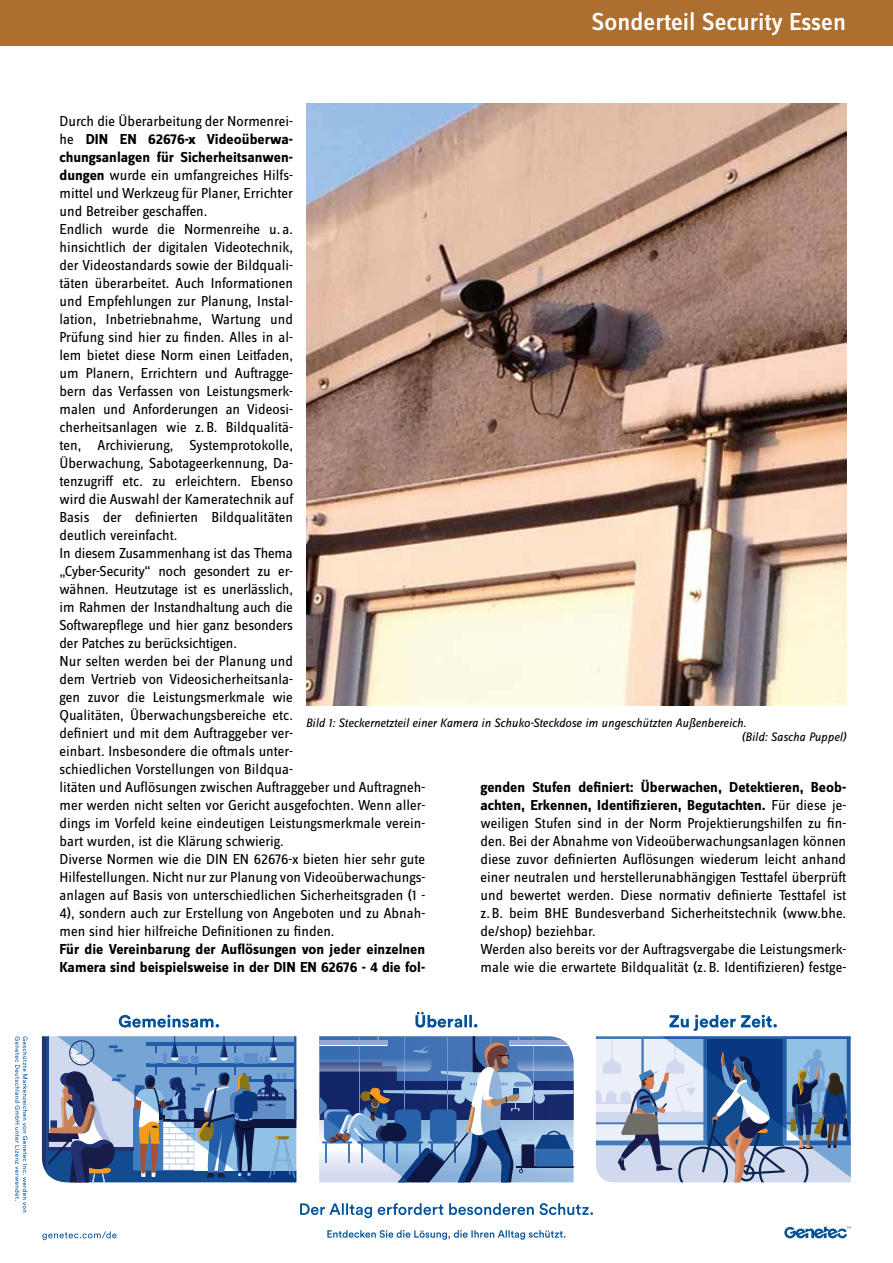
<style>
.page{position:relative;width:893px;height:1263px;background:#fff}
.page>*{position:absolute;margin:0;border:0;box-sizing:border-box;transform-origin:0 0}
.t1{font:500 25.5px "Zine Sans Display OT";color:#fff}
.t2{font:15px/18px "Zine Sans Display OT";color:#000}
.t3{font:700 15px/18px "Zine Sans Display OT";color:#000}
.t4{font:italic 12.75px/14.2px "Zine Sans Display OT";color:#000}
.s1{font-weight:700}
</style>
<div class="page">
<div style="left:0;top:0;width:893px;height:45px;background:#ac6f30"></div>
<svg style="left:327px;top:1230px;width:239px;height:10px"></svg>
<svg style="left:119px;top:1015px;width:100px;height:12px"></svg>
<svg style="left:415px;top:1012px;width:62px;height:16px"></svg>
<svg style="left:596px;top:1015px;width:255px;height:167px;background:#93a7c3"></svg>
<svg style="left:300px;top:1203px;width:293px;height:15px"></svg>
<svg style="left:15px;top:1036px;width:12px;height:176px"></svg>
<svg style="left:42px;top:1231px;width:75px;height:9px"></svg>
<svg style="left:784px;top:1226px;width:67px;height:12px"></svg>
<hr style="left:42px;top:1036px;width:4px;height:146px;background:#213173">
<svg style="left:45px;top:1036px;width:252px;height:146px;background:#6d88af"></svg>
<svg style="left:319px;top:1036px;width:255px;height:146px;background:#617ead"></svg>
<img style="left:306px;top:103px;width:540px;height:602px">
<h1 class="t1" style="left:592px;top:7px;width:256px">Sonderteil Security Essen</h1>
<p class="t2" style="left:60px;top:112px;width:367px">Durch die Überarbeitung der Normenrei-<br>he <span class="s1">DIN EN 62676-x Videoüberwa-<br>chungsanlagen für Sicherheitsanwen-<br>dungen</span> wurde ein umfangreiches Hilfs-<br>mittel und Werkzeug für Planer, Errichter<br>und Betreiber geschaffen.<br>Endlich wurde die Normenreihe u. a.<br>hinsichtlich der digitalen Videotechnik,<br>der Videostandards sowie der Bildquali-<br>täten überarbeitet. Auch Informationen<br>und Empfehlungen zur Planung, Instal-<br>lation, Inbetriebnahme, Wartung und<br>Prüfung sind hier zu finden. Alles in al-<br>lem bietet diese Norm einen Leitfaden,<br>um Planern, Errichtern und Auftragge-<br>bern das Verfassen von Leistungsmerk-<br>malen und Anforderungen an Videosi-<br>cherheitsanlagen wie z.B. Bildqualitä-<br>ten, Archivierung, Systemprotokolle,<br>Überwachung, Sabotageerkennung, Da-<br>tenzugriff etc. zu erleichtern. Ebenso<br>wird die Auswahl der Kameratechnik auf<br>Basis der definierten Bildqualitäten<br>deutlich vereinfacht.<br>In diesem Zusammenhang ist das Thema<br>„Cyber-Security“ noch gesondert zu er-<br>wähnen. Heutzutage ist es unerlässlich,<br>im Rahmen der Instandhaltung auch die<br>Softwarepflege und hier ganz besonders<br>der Patches zu berücksichtigen.<br>Nur selten werden bei der Planung und<br>dem Vertrieb von Videosicherheitsanla-<br>gen zuvor die Leistungsmerkmale wie<br>Qualitäten, Überwachungsbereiche etc.<br>definiert und mit dem Auftraggeber ver-<br>einbart. Insbesondere die oftmals unter-<br>schiedlichen Vorstellungen von Bildqua-<br>litäten und Auflösungen zwischen Auftraggeber und Auftragneh&shy;mer werden nicht selten vor Gericht ausgefochten. Wenn aller&shy;dings im Vorfeld keine eindeutigen Leistungsmerkmale verein&shy;bart wurden, ist die Klärung schwierig.<br>Diverse Normen wie die DIN EN 62676-x bieten hier sehr gute Hilfestellungen. Nicht nur zur Planung von Videoüberwachungs&shy;anlagen auf Basis von unterschiedlichen Sicherheitsgraden (1 - 4), sondern auch zur Erstellung von Angeboten und zu Abnah&shy;men sind hier hilfreiche Definitionen zu finden.</p>
<p class="t3" style="left:60px;top:940px;width:367px">Für die Vereinbarung der Auflösungen von jeder einzelnen<br>Kamera sind beispielsweise in der DIN EN 62676 - 4 die fol-</p>
<p class="t4" style="left:741px;top:715px;width:106px;text-indent:-436px">Bild 1: Steckernetzteil einer Kamera in Schuko-Steckdose im ungeschützten Außenbereich.<br>(Bild: Sascha Puppel)</p>
<p class="t2" style="left:480px;top:778px;width:367px"><span class="s1">genden Stufen definiert: Überwachen, Detektieren, Beob&shy;achten, Erkennen, Identifizieren, Begutachten.</span> Für diese je&shy;weiligen Stufen sind in der Norm Projektierungshilfen zu fin&shy;den. Bei der Abnahme von Videoüberwachungsanlagen können diese zuvor definierten Auflösungen wiederum leicht anhand einer neutralen und herstellerunabhängigen Testtafel überprüft und bewertet werden. Diese normativ definierte Testtafel ist z.B. beim BHE Bundesverband Sicherheitstechnik (www.bhe. de/shop) beziehbar.<br>Werden also bereits vor der Auftragsvergabe die Leistungsmerk&shy;male wie die erwartete Bildqualität (z.B. Identifizieren) festge-</p>
</div>
